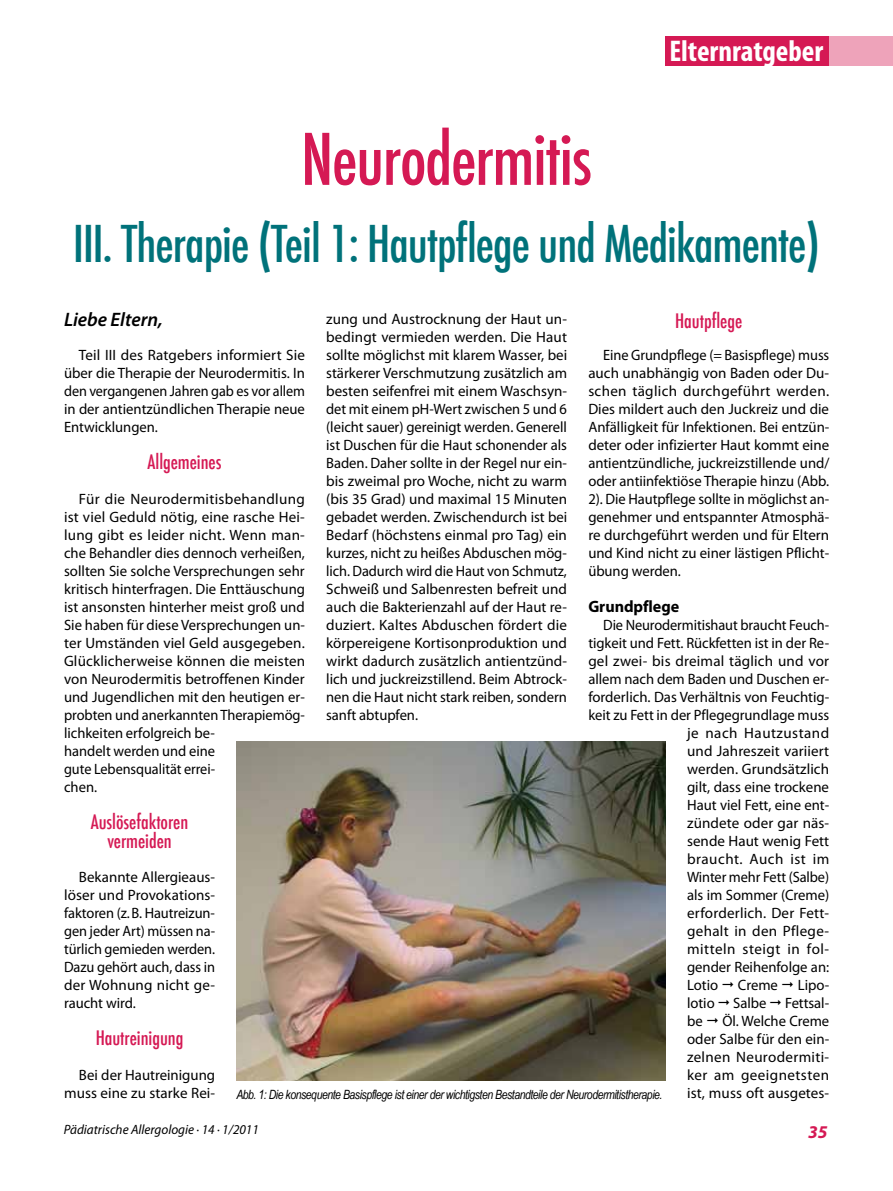
<style>
.page{position:relative;width:893px;height:1191px;background:#fff}
.page>*{position:absolute;margin:0;border:0;box-sizing:border-box;transform-origin:0 0}
.t1{font:500 condensed 69px "Futura";letter-spacing:-.02em;color:#d51954}
.t2{font:500 condensed 49.5px "Futura";letter-spacing:-.02em;color:#00727a}
.t3{font:700 condensed 30px "Myriad Pro";color:#fff}
.t4{font:500 condensed 19.5px/19.5px "Futura";letter-spacing:-.005em;color:#d51954;text-align:center}
.t5{font:italic 600 19.5px "Myriad Pro";letter-spacing:-.005em;color:#000}
.t6{font:italic 700 18px "Myriad Pro";color:#d51954}
.t7{font:700 16.5px "Myriad Pro";letter-spacing:-.005em;color:#000}
.t8{font:15px/18px "Myriad Pro";color:#000;text-align:justify}
.t9{font:15px/18px "Myriad Pro";color:#000;text-align:justify;scale:.96 1}
.t10{font:15px "Myriad Pro";letter-spacing:.035em;color:#000}
.t11{font:15px "Myriad Pro";letter-spacing:.02em;color:#000}
.t12{font:15px "Myriad Pro";letter-spacing:.03em;color:#000}
.t13{font:italic 13.5px "Myriad Pro";color:#000}
.t14{font:italic 12.75px "Arial Narrow";letter-spacing:-.035em;color:#000}
</style>
<div class="page">
<div style="left:665px;top:36px;width:228px;height:29px;background:#d51954"></div>
<div style="left:829px;top:36px;width:64px;height:30px;background:#eea3ba"></div>
<img style="left:236px;top:741px;width:430px;height:339px">
<h3 class="t3" style="left:669px;top:32px;width:155px">Elternratgeber</h3>
<h1 class="t1" style="left:301px;top:115px;width:292px">Neurodermitis</h1>
<h2 class="t2" style="left:73px;top:212px;width:748px">III. Therapie (Teil 1: Hautpflege und Medikamente)</h2>
<p class="t8" style="left:326px;top:310px;width:243px">zung und Austrocknung der Haut un&shy;bedingt vermieden werden. Die Haut sollte möglichst mit klarem Wasser, bei stärkerer Verschmutzung zusätzlich am besten seifenfrei mit einem Waschsyn&shy;det mit einem pH-Wert zwischen 5 und 6 (leicht sauer) gereinigt werden. Generell ist Duschen für die Haut schonender als Baden. Daher sollte in der Regel nur ein&shy;bis zweimal pro Woche, nicht zu warm (bis 35 Grad) und maximal 15 Minuten gebadet werden. Zwischendurch ist bei Bedarf (höchstens einmal pro Tag) ein kurzes, nicht zu heißes Abduschen mög&shy;lich. Dadurch wird die Haut von Schmutz, Schweiß und Salbenresten befreit und auch die Bakterienzahl auf der Haut re&shy;duziert. Kaltes Abduschen fördert die körpereigene Kortisonproduktion und wirkt dadurch zusätzlich antientzünd&shy;lich und juckreizstillend. Beim Abtrock&shy;nen die Haut nicht stark reiben, sondern sanft abtupfen.</p>
<h3 class="t4" style="left:675px;top:311px;width:69px">Hautpflege</h3>
<h3 class="t5" style="left:64px;top:307px;width:100px">Liebe Eltern,</h3>
<p class="t8" style="left:64px;top:346px;width:242px;text-indent:15px">Teil III des Ratgebers informiert Sie über die Therapie der Neurodermitis. In den vergangenen Jahren gab es vor allem in der antientzündlichen Therapie neue Entwicklungen.</p>
<h3 class="t4" style="left:148px;top:452px;width:75px">Allgemeines</h3>
<p class="t8" style="left:64px;top:490px;width:243px;text-align:left;text-indent:15px">Für die Neurodermitisbehandlung ist viel Geduld nötig, eine rasche Hei&shy;lung gibt es leider nicht. Wenn man&shy;che Behandler dies dennoch verheißen, sollten Sie solche Versprechungen sehr kritisch hinterfragen. Die Enttäuschung ist ansonsten hinterher meist groß und Sie haben für diese Versprechungen un&shy;ter Umständen viel Geld ausgegeben.<br>Glücklicherweise können die meisten von Neurodermitis betroffenen Kinder und Jugendlichen mit den heutigen er&shy;probten und anerkannten Therapiemög&shy;lichkeiten erfolgreich be-<br>handelt werden und eine<br>gute Lebensqualität errei-<br>chen.</p>
<h3 class="t4" style="left:91px;top:812px;width:99px">Auslösefaktoren vermeiden</h3>
<p class="t8" style="left:64px;top:868px;width:153px;text-indent:15px">Bekannte Allergieaus&shy;löser und Provokations&shy;faktoren (z.B. Hautreizun&shy;gen jeder Art) müssen na&shy;türlich gemieden werden.<br>Dazu gehört auch, dass in der Wohnung nicht ge&shy;raucht wird.</p>
<h3 class="t4" style="left:96px;top:1028px;width:89px">Hautreinigung</h3>
<p class="t8" style="left:64px;top:1066px;width:153px;text-align:right">Bei der Hautreinigung muss eine zu starke Rei-</p>
<p class="t9" style="left:588px;top:346px;width:253px;text-indent:15px">Eine Grundpflege (= Basispflege) muss auch unabhängig von Baden oder Du&shy;schen täglich durchgeführt werden.<br>Dies mildert auch den Juckreiz und die Anfälligkeit für Infektionen. Bei entzün&shy;deter oder infizierter Haut kommt eine antientzündliche, juckreizstillende und/ oder antiinfektiöse Therapie hinzu (Abb.<br>2). Die Hautpflege sollte in möglichst an&shy;genehmer und entspannter Atmosphä&shy;re durchgeführt werden und für Eltern und Kind nicht zu einer lästigen Pflicht&shy;übung werden.</p>
<p class="t7" style="left:588px;top:596px;width:92px">Grundpflege</p>
<p class="t9" style="left:603px;top:616px;width:237px">Die Neurodermitishaut braucht Feuch-</p>
<p class="t8" style="left:588px;top:634px;width:242px">tigkeit und Fett. Rückfetten ist in der Re-</p>
<p class="t8" style="left:588px;top:652px;width:242px">gel zwei- bis dreimal täglich und vor</p>
<p class="t8" style="left:588px;top:670px;width:242px">allem nach dem Baden und Duschen er-</p>
<p class="t8" style="left:588px;top:688px;width:242px">forderlich. Das Verhältnis von Feuchtig-</p>
<p class="t8" style="left:588px;top:706px;width:242px">keit zu Fett in der Pflegegrundlage muss</p>
<p class="t12" style="left:687px;top:724px;width:144px">je nach Hautzustand</p>
<p class="t8" style="left:687px;top:742px;width:144px">und Jahreszeit variiert</p>
<p class="t8" style="left:687px;top:760px;width:143px">werden. Grundsätzlich</p>
<p class="t8" style="left:687px;top:778px;width:143px">gilt, dass eine trockene</p>
<p class="t8" style="left:687px;top:796px;width:144px">Haut viel Fett, eine ent-</p>
<p class="t8" style="left:687px;top:814px;width:144px">zündete oder gar näs-</p>
<p class="t8" style="left:687px;top:832px;width:144px">sende Haut wenig Fett</p>
<p class="t10" style="left:687px;top:850px;width:144px">braucht. Auch ist im</p>
<p class="t9" style="left:687px;top:868px;width:149px">Winter mehr Fett (Salbe)</p>
<p class="t8" style="left:687px;top:886px;width:144px">als im Sommer (Creme)</p>
<p class="t8" style="left:687px;top:904px;width:144px">erforderlich. Der Fett-</p>
<p class="t11" style="left:687px;top:922px;width:144px">gehalt in den Pflege-</p>
<p class="t10" style="left:687px;top:940px;width:144px">mitteln steigt in fol-</p>
<p class="t8" style="left:687px;top:958px;width:144px">gender Reihenfolge an:</p>
<p class="t8" style="left:687px;top:976px;width:33px">Lotio</p>
<p class="t8" style="left:738px;top:976px;width:41px">Creme</p>
<p class="t8" style="left:687px;top:976px;width:144px;text-indent:111px">Lipo&shy;lotio Salbe Fettsal&shy;be</p>
<p class="t8" style="left:687px;top:1012px;width:144px;text-indent:35px">Öl. Welche Creme oder Salbe für den ein&shy;zelnen Neurodermiti&shy;ker am geeignetsten ist, muss oft ausgetes-</p>
<p class="t14" style="left:236px;top:1085px;width:428px">Abb. 1: Die konsequente Basispflege ist einer der wichtigsten Bestandteile der Neurodermitistherapie.</p>
<p class="t13" style="left:64px;top:1121px;width:197px">Pädiatrische Allergologie ∙ 14 ∙ 1/2011</p>
<p class="t6" style="left:808px;top:1120px;width:21px">35</p>
</div>
